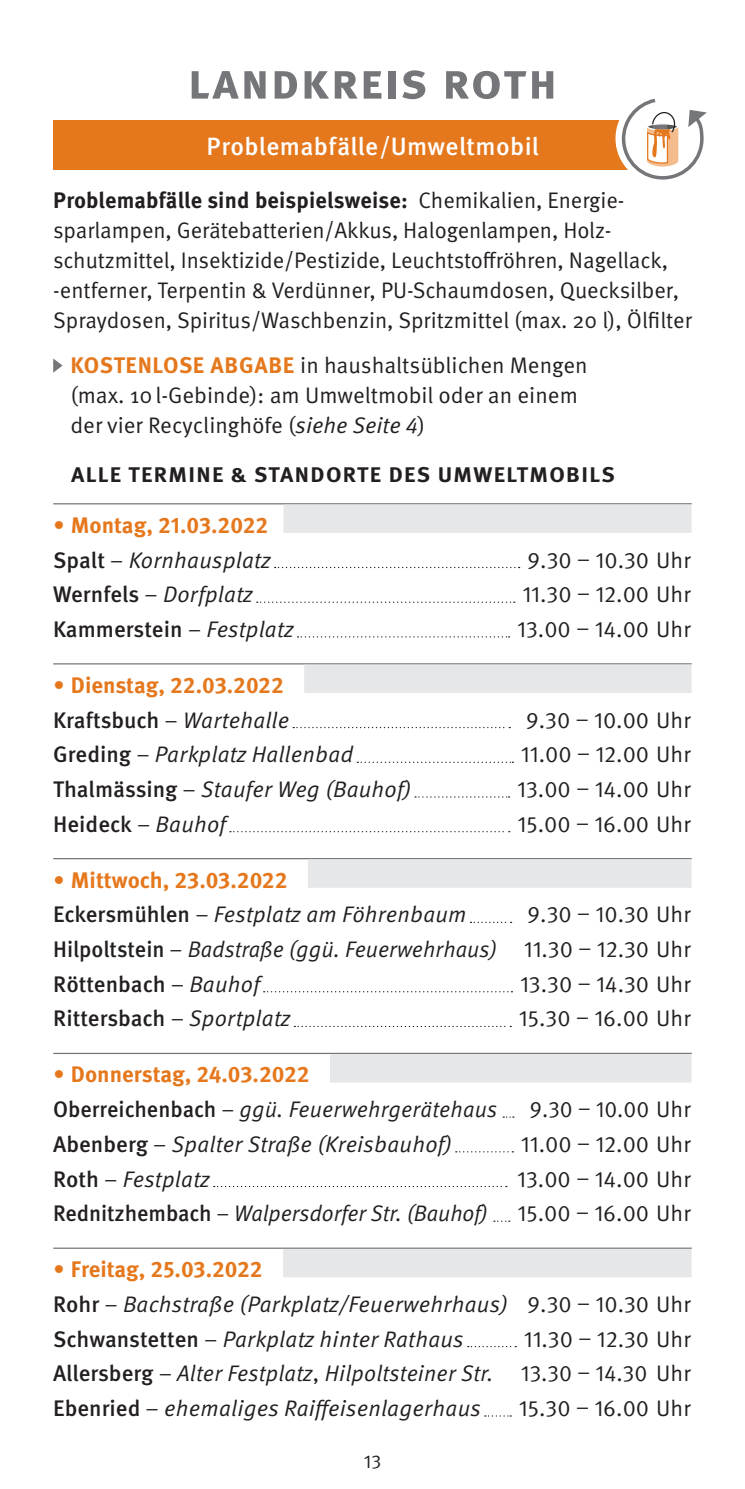
<style>
.page{position:relative;width:745px;height:1489px;background:#fff}
.page>*{position:absolute;margin:0;border:0;box-sizing:border-box;transform-origin:0 0}
.t1{font:700 50px "Meta OT";letter-spacing:.02em;color:#757679}
.Kategorie{font:500 25px "Meta OT";letter-spacing:.015em;color:#fff}
.Zwischenhead_80__Sch{font:22.5px/30px "Meta OT";color:#231f20}
.t2{font:italic 22.5px "Meta OT";letter-spacing:.01em;color:#231f20}
.Problemmülltag{font:700 22.5px "Meta OT";color:#e5781d}
.t3{font:500 22.5px "Meta OT";color:#231f20}
.t4{font:700 21.25px "Meta OT";letter-spacing:.06em;color:#231f20;scale:1.06 1}
.t5{font:18.75px "Meta OT";color:#231f20}
.s1{font-weight:700}
.s2{font-weight:700;color:#e5781d}
.s3{font-style:italic}
.s4{font-weight:400}
.s5{font-weight:500;font-style:normal}
.s6{font-weight:400;font-style:italic}
.s7{font-style:normal}
</style>
<div class="page">
<div style="left:53px;top:120px;width:639px;height:50px;background:#e5781d"></div>
<svg style="left:53px;top:358px;width:9px;height:14px"></svg>
<hr style="left:53px;top:503px;width:638px;height:1px;background:#757679">
<div style="left:283px;top:504px;width:408px;height:29px;background:#e6e7e9"></div>
<svg style="left:274px;top:567px;width:245px;height:1px"></svg>
<svg style="left:256px;top:601px;width:258px;height:2px"></svg>
<svg style="left:297px;top:636px;width:212px;height:1px"></svg>
<hr style="left:53px;top:663px;width:638px;height:1px;background:#757679">
<div style="left:304px;top:664px;width:387px;height:29px;background:#e6e7e9"></div>
<svg style="left:293px;top:727px;width:217px;height:1px"></svg>
<svg style="left:357px;top:761px;width:156px;height:1px"></svg>
<svg style="left:415px;top:796px;width:94px;height:1px"></svg>
<svg style="left:230px;top:831px;width:279px;height:1px"></svg>
<hr style="left:53px;top:858px;width:638px;height:1px;background:#757679">
<div style="left:307px;top:859px;width:384px;height:28px;background:#e6e7e9"></div>
<svg style="left:470px;top:921px;width:41px;height:1px"></svg>
<svg style="left:263px;top:991px;width:249px;height:1px"></svg>
<svg style="left:294px;top:1025px;width:217px;height:2px"></svg>
<hr style="left:53px;top:1052px;width:638px;height:1px;background:#757679">
<div style="left:330px;top:1054px;width:361px;height:28px;background:#e6e7e9"></div>
<svg style="left:455px;top:1151px;width:58px;height:1px"></svg>
<svg style="left:213px;top:1185px;width:293px;height:2px"></svg>
<hr style="left:53px;top:1247px;width:638px;height:1px;background:#757679">
<div style="left:283px;top:1248px;width:408px;height:29px;background:#e6e7e9"></div>
<svg style="left:484px;top:1415px;width:27px;height:1px"></svg>
<div style="left:615px;top:92px;width:92px;height:92px;background:#fff;border-radius:50%"></div>
<svg style="left:620px;top:98px;width:86px;height:82px"></svg>
<p class="t1" style="left:187px;top:50px;width:371px">landkreis roth</p>
<p class="Kategorie" style="left:206px;top:131px;width:333px">Problemabfälle/Umweltmobil</p>
<p class="Zwischenhead_80__Sch" style="left:53px;top:186px;width:639px"><span class="s1">Problemabfälle sind beispielsweise:</span> Chemikalien, Energie&shy;sparlampen, Gerätebatterien/Akkus, Halogenlampen, Holz&shy;schutzmittel, Insektizide/Pestizide, Leuchtstoffröhren, Nagellack, -entferner, Terpentin &amp; Verdünner, PU-Schaumdosen, Quecksilber, Spraydosen, Spiritus/Waschbenzin, Spritzmittel (max. 20 l), Ölfilter</p>
<p class="Zwischenhead_80__Sch" style="left:70px;top:350px;width:518px"><span class="s2">KOSTENLOSE ABGABE</span> in haushaltsüblichen Mengen (max. 10l-Gebinde): am Umweltmobil oder an einem der vier Recyclinghöfe (<span class="s3">siehe Seite 4</span>)</p>
<p class="t4" style="left:71px;top:461px;width:514px">ALLE TERMINE &amp; STANDORTE DES UMWELTMOBILS</p>
<p class="Problemmülltag" style="left:53px;top:510px;width:216px"><span class="s4">•</span> Montag, 21.03.2022</p>
<p class="t2" style="left:53px;top:546px;width:219px"><span class="s5">Spalt</span> – Kornhausplatz</p>
<p class="Zwischenhead_80__Sch" style="left:527px;top:545px;width:165px">9.30 – 10.30 Uhr</p>
<p class="t2" style="left:53px;top:581px;width:201px"><span class="s5">Wernfels</span> – Dorfplatz</p>
<p class="Zwischenhead_80__Sch" style="left:522px;top:579px;width:170px">11.30 – 12.00 Uhr</p>
<p class="t3" style="left:53px;top:615px;width:242px">Kammerstein <span class="s6">– Festplatz</span></p>
<p class="Zwischenhead_80__Sch" style="left:517px;top:614px;width:175px">13.00 – 14.00 Uhr</p>
<p class="Problemmülltag" style="left:53px;top:670px;width:232px"><span class="s4">•</span> Dienstag, 22.03.2022</p>
<p class="t3" style="left:53px;top:705px;width:237px">Kraftsbuch <span class="s4">–</span> <span class="s6">Wartehalle</span></p>
<p class="Zwischenhead_80__Sch" style="left:525px;top:705px;width:166px">9.30 – 10.00 Uhr</p>
<p class="t2" style="left:53px;top:741px;width:301px"><span class="s5">Greding</span> <span class="s7">–</span> Parkplatz Hallenbad</p>
<p class="Zwischenhead_80__Sch" style="left:520px;top:739px;width:171px">11.00 – 12.00 Uhr</p>
<p class="t2" style="left:53px;top:775px;width:359px"><span class="s5">Thalmässing</span> <span class="s7">–</span> Staufer Weg (Bauhof)</p>
<p class="Zwischenhead_80__Sch" style="left:517px;top:774px;width:175px">13.00 – 14.00 Uhr</p>
<p class="t3" style="left:53px;top:809px;width:174px">Heideck <span class="s4">–</span> <span class="s6">Bauhof</span></p>
<p class="Zwischenhead_80__Sch" style="left:517px;top:809px;width:175px">15.00 – 16.00 Uhr</p>
<p class="Problemmülltag" style="left:53px;top:865px;width:236px"><span class="s4">•</span> Mittwoch, 23.03.2022</p>
<p class="t2" style="left:53px;top:901px;width:414px"><span class="s5">Eckersmühlen</span> <span class="s7">–</span> Festplatz am Föhrenbaum</p>
<p class="Zwischenhead_80__Sch" style="left:527px;top:899px;width:165px">9.30 – 10.30 Uhr</p>
<p class="t2" style="left:53px;top:935px;width:638px"><span class="s5">Hilpoltstein</span> <span class="s7">–</span> Badstraße (ggü. Feuerwehrhaus) <span class="s7">11.30 – 12.30 Uhr</span></p>
<p class="t3" style="left:53px;top:969px;width:208px">Röttenbach <span class="s4">–</span> <span class="s6">Bauhof</span></p>
<p class="Zwischenhead_80__Sch" style="left:519px;top:969px;width:172px">13.30 – 14.30 Uhr</p>
<p class="t3" style="left:53px;top:1004px;width:239px">Rittersbach <span class="s4">–</span> <span class="s6">Sportplatz</span></p>
<p class="Zwischenhead_80__Sch" style="left:518px;top:1003px;width:173px">15.30 – 16.00 Uhr</p>
<p class="Problemmülltag" style="left:53px;top:1060px;width:258px"><span class="s4">•</span> Donnerstag, 24.03.2022</p>
<p class="t2" style="left:53px;top:1095px;width:445px"><span class="s5">Oberreichenbach</span> <span class="s7">–</span> ggü. Feuerwehrgerätehaus</p>
<p class="Zwischenhead_80__Sch" style="left:529px;top:1094px;width:162px">9.30 – 10.00 Uhr</p>
<p class="t2" style="left:53px;top:1130px;width:400px"><span class="s5">Abenberg</span> <span class="s7">–</span> Spalter Straße (Kreisbauhof)</p>
<p class="Zwischenhead_80__Sch" style="left:520px;top:1129px;width:171px">11.00 – 12.00 Uhr</p>
<p class="t2" style="left:53px;top:1165px;width:158px"><span class="s5">Roth</span> <span class="s7">–</span> Festplatz</p>
<p class="Zwischenhead_80__Sch" style="left:517px;top:1163px;width:175px">13.00 – 14.00 Uhr</p>
<p class="t2" style="left:53px;top:1199px;width:436px"><span class="s5">Rednitzhembach</span> <span class="s7">–</span> Walpersdorfer Str. (Bauhof)</p>
<p class="Zwischenhead_80__Sch" style="left:517px;top:1198px;width:175px">15.00 – 16.00 Uhr</p>
<p class="Problemmülltag" style="left:53px;top:1254px;width:211px"><span class="s4">•</span> Freitag, 25.03.2022</p>
<p class="t2" style="left:53px;top:1290px;width:638px"><span class="s5">Rohr</span> <span class="s7">–</span> Bachstraße (Parkplatz/Feuerwehrhaus) <span class="s7">9.30 – 10.30 Uhr</span></p>
<p class="t2" style="left:53px;top:1325px;width:412px"><span class="s5">Schwanstetten</span> <span class="s7">–</span> Parkplatz hinter Rathaus</p>
<p class="Zwischenhead_80__Sch" style="left:523px;top:1323px;width:168px">11.30 – 12.30 Uhr</p>
<p class="t2" style="left:53px;top:1359px;width:638px"><span class="s5">Allersberg</span> <span class="s7">–</span> Alter Festplatz<span class="s7">,</span> Hilpoltsteiner Str. <span class="s7">13.30 – 14.30 Uhr</span></p>
<p class="t2" style="left:53px;top:1394px;width:429px"><span class="s5">Ebenried</span> <span class="s7">–</span> ehemaliges Raiffeisenlagerhaus</p>
<p class="Zwischenhead_80__Sch" style="left:518px;top:1393px;width:173px">15.30 – 16.00 Uhr</p>
<p class="t5" style="left:363px;top:1449px;width:19px">13</p>
</div>
